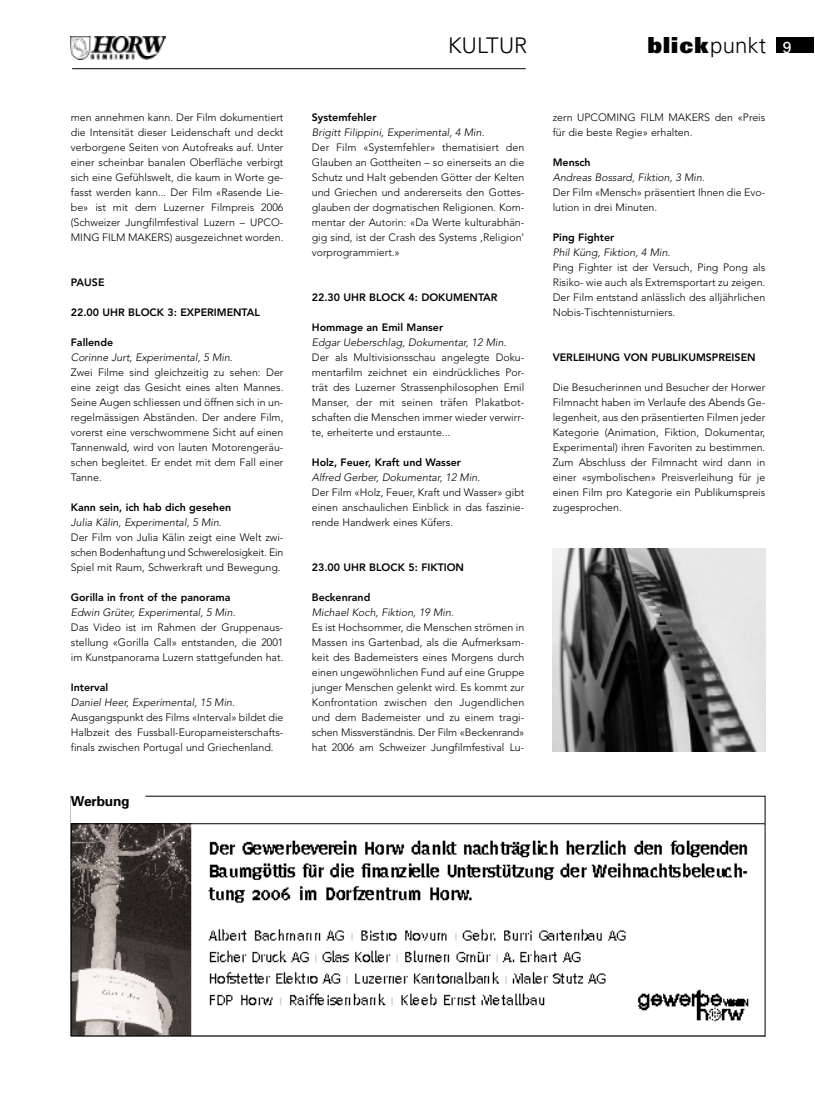
<style>
.page{position:relative;width:815px;height:1099px;background:#fff}
.page>*{position:absolute;margin:0;border:0;box-sizing:border-box;transform-origin:0 0}
.t1{font:900 22.12px "Univers";letter-spacing:.05em;color:#000}
.t2{font:300 22px "Avenir";letter-spacing:.01em;color:#000}
.t3{font:700 13.75px "Univers";letter-spacing:-.015em;color:#000}
.t4{font:300 10.62px/15px "Avenir";color:#000;text-align:justify}
.t5{font:italic 300 10.62px "Avenir";color:#000}
.t6{font:800 10.62px "Avenir";color:#000}
.s1{font-weight:300}
.s2{font-weight:400;font-size:15.88px;color:#fff}
</style>
<div class="page">
<img style="left:71px;top:37px;width:94px;height:6px">
<img style="left:71px;top:43px;width:92px;height:16px">
<hr style="left:72px;top:68px;width:454px;height:1px;background:#000">
<div style="left:776px;top:37px;width:38px;height:16px;background:#000"></div>
<img style="left:73px;top:825px;width:676px;height:209px">
<div style="left:71px;top:823px;width:694px;height:213px;border:1px solid #000"></div>
<img style="left:553px;top:549px;width:212px;height:202px">
<p class="t4" style="left:71px;top:111px;width:214px">men annehmen kann. Der Film dokumentiert die Intensität dieser Leidenschaft und deckt verborgene Seiten von Autofreaks auf. Unter einer scheinbar banalen Oberfläche verbirgt sich eine Gefühlswelt, die kaum in Worte ge&shy;fasst werden kann... Der Film «Rasende Lie&shy;be» ist mit dem Luzerner Filmpreis 2006 (Schweizer Jungfilmfestival Luzern – UPCO-MING FILM MAKERS) ausgezeichnet worden.</p>
<p class="t6" style="left:71px;top:278px;width:35px">PAUSE</p>
<p class="t6" style="left:71px;top:308px;width:191px">22.00 UHR BLOCK 3: EXPERIMENTAL</p>
<p class="t6" style="left:71px;top:338px;width:44px">Fallende</p>
<p class="t5" style="left:71px;top:353px;width:163px">Corinne Jurt, Experimental, 5 Min.</p>
<p class="t4" style="left:71px;top:366px;width:214px">Zwei Filme sind gleichzeitig zu sehen: Der eine zeigt das Gesicht eines alten Mannes.<br>Seine Augen schliessen und öffnen sich in un&shy;regelmässigen Abständen. Der andere Film, vorerst eine verschwommene Sicht auf einen Tannenwald, wird von lauten Motorengeräu&shy;schen begleitet. Er endet mit dem Fall einer Tanne.</p>
<p class="t6" style="left:71px;top:503px;width:162px">Kann sein, ich hab dich gesehen</p>
<p class="t5" style="left:71px;top:518px;width:152px">Julia Kälin, Experimental, 5 Min.</p>
<p class="t4" style="left:71px;top:531px;width:214px">Der Film von Julia Kälin zeigt eine Welt zwi&shy;schen Bodenhaftung und Schwerelosigkeit. Ein Spiel mit Raum, Schwerkraft und Bewegung.</p>
<p class="t6" style="left:71px;top:593px;width:161px">Gorilla in front of the panorama</p>
<p class="t5" style="left:71px;top:608px;width:166px">Edwin Grüter, Experimental, 5 Min.</p>
<p class="t4" style="left:71px;top:621px;width:214px">Das Video ist im Rahmen der Gruppenaus&shy;stellung «Gorilla Call» entstanden, die 2001 im Kunstpanorama Luzern stattgefunden hat.</p>
<p class="t6" style="left:71px;top:683px;width:39px">Interval</p>
<p class="t5" style="left:71px;top:698px;width:166px">Daniel Heer, Experimental, 15 Min.</p>
<p class="t4" style="left:71px;top:711px;width:214px">Ausgangspunkt des Films «Interval» bildet die Halbzeit des Fussball-Europameisterschafts&shy;finals zwischen Portugal und Griechenland.</p>
<p class="t3" style="left:71px;top:796px;width:60px">Werbung</p>
<h2 class="t2" style="left:448px;top:37px;width:81px">KULTUR</h2>
<h1 class="t1" style="left:647px;top:37px;width:146px">blick<span class="s1">punkt</span> <span class="s2">9</span></h1>
<p class="t6" style="left:312px;top:113px;width:66px">Systemfehler</p>
<p class="t5" style="left:312px;top:128px;width:174px">Brigitt Filippini, Experimental, 4 Min.</p>
<p class="t4" style="left:312px;top:141px;width:214px">Der Film «Systemfehler» thematisiert den Glauben an Gottheiten – so einerseits an die Schutz und Halt gebenden Götter der Kelten und Griechen und andererseits den Gottes&shy;glauben der dogmatischen Religionen. Kom&shy;mentar der Autorin: «Da Werte kulturabhän&shy;gig sind, ist der Crash des Systems ‚Religion’ vorprogrammiert.»</p>
<p class="t6" style="left:312px;top:293px;width:187px">22.30 UHR BLOCK 4: DOKUMENTAR</p>
<p class="t6" style="left:312px;top:323px;width:133px">Hommage an Emil Manser</p>
<p class="t5" style="left:312px;top:338px;width:196px">Edgar Ueberschlag, Dokumentar, 12 Min.</p>
<p class="t4" style="left:312px;top:351px;width:214px">Der als Multivisionsschau angelegte Doku&shy;mentarfilm zeichnet ein eindrückliches Por&shy;trät des Luzerner Strassenphilosophen Emil Manser, der mit seinen träfen Plakatbot&shy;schaften die Menschen immer wieder verwirr&shy;te, erheiterte und erstaunte...</p>
<p class="t6" style="left:312px;top:458px;width:151px">Holz, Feuer, Kraft und Wasser</p>
<p class="t5" style="left:312px;top:473px;width:170px">Alfred Gerber, Dokumentar, 12 Min.</p>
<p class="t4" style="left:312px;top:486px;width:214px">Der Film «Holz, Feuer, Kraft und Wasser» gibt einen anschaulichen Einblick in das faszinie&shy;rende Handwerk eines Küfers.</p>
<p class="t6" style="left:312px;top:563px;width:154px">23.00 UHR BLOCK 5: FIKTION</p>
<p class="t6" style="left:312px;top:593px;width:60px">Beckenrand</p>
<p class="t5" style="left:312px;top:608px;width:144px">Michael Koch, Fiktion, 19 Min.</p>
<p class="t4" style="left:312px;top:621px;width:214px">Es ist Hochsommer, die Menschen strömen in Massen ins Gartenbad, als die Aufmerksam&shy;keit des Bademeisters eines Morgens durch einen ungewöhnlichen Fund auf eine Gruppe junger Menschen gelenkt wird. Es kommt zur Konfrontation zwischen den Jugendlichen und dem Bademeister und zu einem tragi&shy;schen Missverständnis. Der Film «Beckenrand» hat 2006 am Schweizer Jungfilmfestival Lu-</p>
<p class="t4" style="left:553px;top:111px;width:214px">zern UPCOMING FILM MAKERS den «Preis für die beste Regie» erhalten.</p>
<p class="t6" style="left:553px;top:158px;width:39px">Mensch</p>
<p class="t5" style="left:553px;top:173px;width:154px">Andreas Bossard, Fiktion, 3 Min.</p>
<p class="t4" style="left:553px;top:186px;width:214px">Der Film «Mensch» präsentiert Ihnen die Evo&shy;lution in drei Minuten.</p>
<p class="t6" style="left:553px;top:233px;width:63px">Ping Fighter</p>
<p class="t5" style="left:553px;top:248px;width:119px">Phil Küng, Fiktion, 4 Min.</p>
<p class="t4" style="left:553px;top:261px;width:214px">Ping Fighter ist der Versuch, Ping Pong als Risiko- wie auch als Extremsportart zu zeigen.<br>Der Film entstand anlässlich des alljährlichen Nobis-Tischtennisturniers.</p>
<p class="t6" style="left:553px;top:353px;width:204px">VERLEIHUNG VON PUBLIKUMSPREISEN</p>
<p class="t4" style="left:553px;top:381px;width:214px">Die Besucherinnen und Besucher der Horwer Filmnacht haben im Verlaufe des Abends Ge&shy;legenheit, aus den präsentierten Filmen jeder Kategorie (Animation, Fiktion, Dokumentar, Experimental) ihren Favoriten zu bestimmen.<br>Zum Abschluss der Filmnacht wird dann in einer «symbolischen» Preisverleihung für je einen Film pro Kategorie ein Publikumspreis zugesprochen.</p>
</div>
